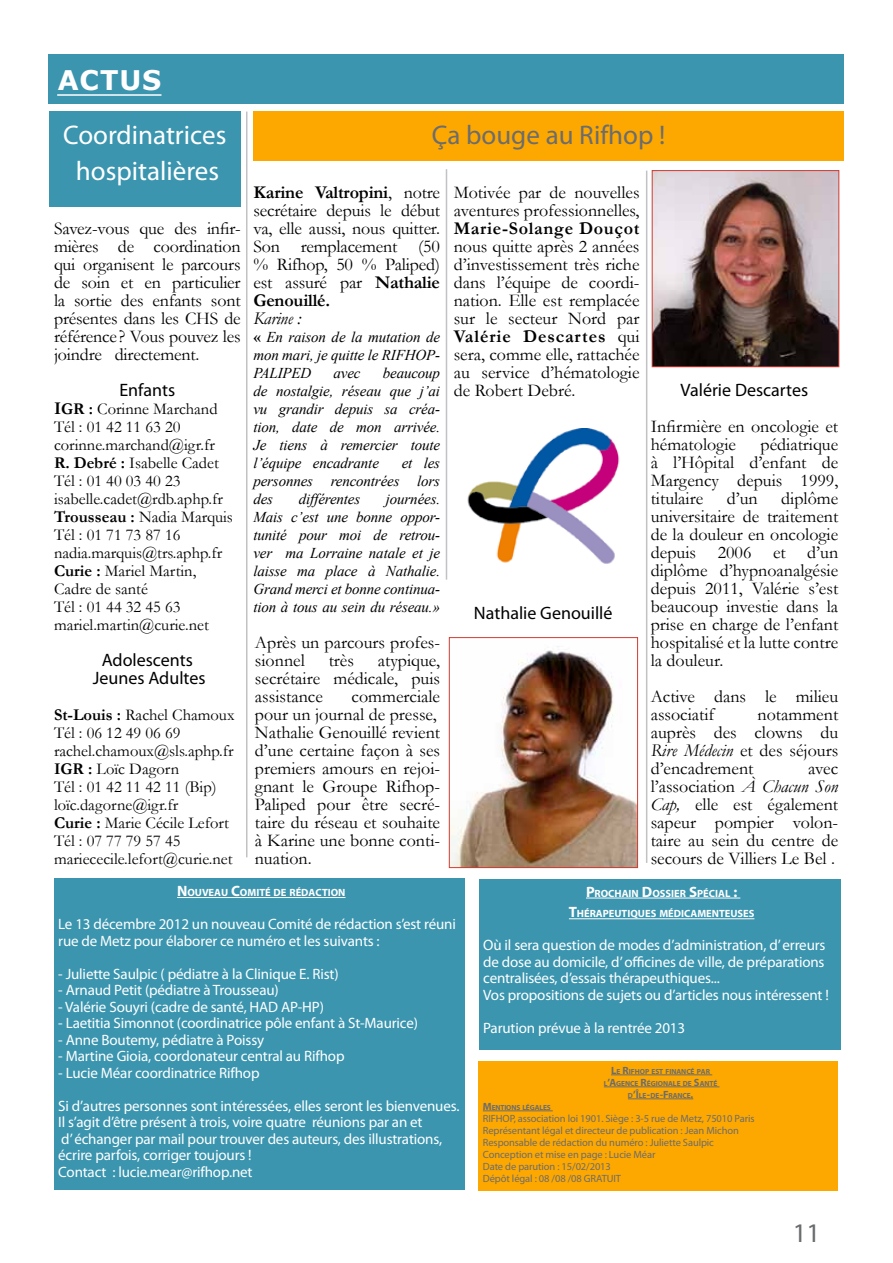
<style>
.page{position:relative;width:893px;height:1263px;background:#fff}
.page>*{position:absolute;margin:0;border:0;box-sizing:border-box;transform-origin:0 0}
.t1{font:27px "Myriad Pro";color:#fff}
.t2{font:27px "Myriad Pro";color:#6b6c6e}
.t3{font:700 27px "Verdana";color:#fff}
.t4{font:18px/18px "Garamond";color:#000;text-align:justify}
.t5{font:18px/18px "Myriad Pro";color:#000;text-align:center}
.t6{font:700 18px "Garamond";letter-spacing:.04em;color:#000}
.t7{font:italic 18px "Garamond";letter-spacing:-.01em;color:#000}
.t8{font:16.5px/18px "Garamond";color:#000}
.t9{font:15px/16.5px "Myriad Pro";letter-spacing:-.01em;color:#fff}
.t10{font:italic 15px/18px "Times New Roman";letter-spacing:-.01em;color:#000;text-align:justify}
.t11{font:10.5px/12px "Myriad Pro";letter-spacing:-.01em;color:#6b6c6e}
.t12{font:700 10.5px/20.7px "Myriad Pro";color:#fff;text-align:center}
.t13{font:700 7.35px/12px "Myriad Pro";color:#6b6c6e;text-align:center}
.s1{font-weight:700;font-size:18px}
.s2{font-weight:700}
.s3{font-weight:700;font-style:normal}
.s4{font-style:italic}
.s5{font-size:15px}
.s6{font-size:10.5px}
</style>
<div class="page">
<div style="left:49px;top:54px;width:795px;height:50px;background:#3b95af"></div>
<hr style="left:57px;top:94px;width:104px;height:2px;background:#fff">
<div style="left:479px;top:1061px;width:359px;height:129px;background:#fda800"></div>
<hr style="left:611px;top:1074px;width:101px;height:1px;background:#6b6c6e">
<hr style="left:604px;top:1086px;width:115px;height:1px;background:#6b6c6e">
<hr style="left:628px;top:1098px;width:65px;height:1px;background:#6b6c6e">
<hr style="left:483px;top:1110px;width:70px;height:1px;background:#6b6c6e">
<div style="left:479px;top:879px;width:361px;height:171px;background:#3b95af"></div>
<hr style="left:586px;top:898px;width:154px;height:1px;background:#fff">
<hr style="left:569px;top:918px;width:185px;height:1px;background:#fff">
<div style="left:54px;top:878px;width:410px;height:312px;background:#3b95af"></div>
<hr style="left:177px;top:897px;width:168px;height:1px;background:#fff">
<hr style="left:446px;top:169px;width:1px;height:411px;background:#c1c2c4">
<hr style="left:246px;top:112px;width:1px;height:745px;background:#c1c2c4">
<hr style="left:646px;top:171px;width:1px;height:692px;background:#c1c2c4">
<div style="left:253px;top:112px;width:591px;height:49px;background:#fda800"></div>
<img style="left:654px;top:172px;width:183px;height:193px">
<div style="left:652px;top:170px;width:187px;height:197px;border:1px solid #d03c32"></div>
<div style="left:49px;top:112px;width:192px;height:95px;background:#3b95af"></div>
<img style="left:451px;top:646px;width:185px;height:220px">
<div style="left:449px;top:637px;width:189px;height:231px;border:1px solid #d03c32"></div>
<img style="left:467px;top:428px;width:153px;height:136px">
<h1 class="t3" style="left:58px;top:61px;width:103px">ACTUS</h1>
<h1 class="t1" style="left:63px;top:118px;width:165px">Coordinatrices</h1>
<h1 class="t2" style="left:432px;top:118px;width:235px">Ça bouge au Rifhop !</h1>
<h1 class="t1" style="left:76px;top:154px;width:145px">hospitalières</h1>
<p class="t4" style="left:54px;top:219px;width:188px">Savez-vous que des infir&shy;mières de coordination qui organisent le parcours de soin et en particulier la sortie des enfants sont présentes dans les CHS de référence ? Vous pouvez les joindre directement.</p>
<p class="t5" style="left:119px;top:381px;width:57px">Enfants</p>
<p class="t8" style="left:54px;top:399px;width:180px"><span class="s1">I</span><span class="s2">GR :</span> Corinne Marchand<br>Tél : 01 42 11 63 20 corinne.marchand@igr.fr<br><span class="s2">R. Debré :</span> Isabelle Cadet<br>Tél : 01 40 03 40 23 isabelle.cadet@rdb.aphp.fr<br><span class="s2">Trousseau :</span> Nadia Marquis<br>Tél : 01 71 73 87 16 nadia.marquis@trs.aphp.fr<br><span class="s2">Curie :</span> Mariel Martin,<br>Cadre de santé<br>Tél : 01 44 32 45 63 mariel.martin@curie.net</p>
<p class="t5" style="left:93px;top:651px;width:114px">Adolescents<br>Jeunes Adultes</p>
<p class="t8" style="left:54px;top:705px;width:182px"><span class="s2">St-Louis :</span> Rachel Chamoux<br>Tél : 06 12 49 06 69 rachel.chamoux@sls.aphp.fr<br><span class="s2">IGR :</span> Loïc Dagorn<br>Tél : 01 42 11 42 11 (Bip) loïc.dagorne@igr.fr<br><span class="s2">Curie :</span> Marie Cécile Lefort<br>Tél : 07 77 79 57 45 mariececile.lefort@curie.net</p>
<p class="t4" style="left:454px;top:183px;width:187px">Motivée par de nouvelles aventures professionnelles,</p>
<p class="t6" style="left:454px;top:216px;width:187px">Marie-Solange Douçot</p>
<p class="t4" style="left:454px;top:237px;width:187px">nous quitte après 2 années d’investissement très riche dans l’équipe de coordi&shy;nation. Elle est remplacée sur le secteur Nord par <span class="s2">Valérie Descartes</span> qui sera, comme elle, rattachée au service d’hématologie de Robert Debré.</p>
<p class="t4" style="left:253px;top:183px;width:188px"><span class="s2">Karine Valtropini</span>, notre secrétaire depuis le début va, elle aussi, nous quitter.<br>Son remplacement (50 % Rifhop, 50 % Paliped) est assuré par <span class="s2">Nathalie Genouillé.</span></p>
<p class="t7" style="left:253px;top:306px;width:49px">Karine :</p>
<p class="t10" style="left:253px;top:328px;width:188px"><span class="s3">«</span> En raison de la mutation de mon mari, je quitte le RIFHOP-PALIPED</p>
<p class="t10" style="left:253px;top:364px;width:188px;text-indent:129px">beaucoup de nostalgie, réseau que j’ai vu grandir depuis sa créa&shy;tion, date de mon arrivée.<br>Je tiens à remercier toute l’équipe encadrante</p>
<p class="t10" style="left:334px;top:364px;width:29px">avec</p>
<p class="t5" style="left:681px;top:381px;width:129px">Valérie Descartes</p>
<p class="t4" style="left:651px;top:417px;width:189px">Infirmière en oncologie et hématologie</p>
<p class="t4" style="left:651px;top:435px;width:189px;text-indent:110px">pédiatrique à l’Hôpital d’enfant de Margency depuis 1999, titulaire</p>
<p class="t10" style="left:253px;top:454px;width:188px;text-indent:148px">et les personnes rencontrées lors des</p>
<p class="t4" style="left:651px;top:489px;width:189px;text-indent:131px">diplôme universitaire de traitement de la douleur en oncologie depuis 2006 et d’un diplôme d’hypnoanalgésie depuis 2011, Valérie s’est beaucoup investie dans la prise en charge de l’enfant hospitalisé et la lutte contre la douleur.</p>
<p class="t4" style="left:651px;top:687px;width:189px">Active dans le milieu associatif</p>
<p class="t4" style="left:727px;top:489px;width:32px">d’un</p>
<p class="t10" style="left:299px;top:490px;width:63px">différentes</p>
<p class="t10" style="left:253px;top:490px;width:188px;text-indent:132px">journées.<br>Mais c’est une bonne oppor&shy;tunité pour moi de retrou&shy;ver ma Lorraine natale et je laisse ma place à Nathalie.<br>Grand merci et bonne continua&shy;tion à tous au sein du réseau.»</p>
<p class="t5" style="left:474px;top:604px;width:140px">Nathalie Genouillé</p>
<p class="t4" style="left:255px;top:633px;width:187px">Après un parcours profes&shy;sionnel</p>
<p class="t4" style="left:255px;top:651px;width:187px;text-indent:123px">atypique, secrétaire médicale, puis assistance</p>
<p class="t4" style="left:329px;top:651px;width:27px">très</p>
<p class="t4" style="left:255px;top:687px;width:187px;text-align:left;text-indent:97px">commerciale pour un journal de presse,<br>Nathalie Genouillé revient d’une certaine façon à ses premiers amours en rejoi&shy;gnant le Groupe Rifhop-<br>Paliped pour être secré&shy;taire du réseau et souhaite à Karine une bonne conti&shy;nuation.</p>
<p class="t4" style="left:651px;top:705px;width:189px;text-indent:107px">notamment auprès des clowns du <span class="s4">Rire Médecin</span> et des séjours d’encadrement</p>
<p class="t4" style="left:651px;top:759px;width:189px;text-indent:157px">avec l’association <span class="s4">À Chacun Son Cap,</span> elle est également sapeur pompier volon&shy;taire au sein du centre de secours de Villiers Le Bel .</p>
<p class="t12" style="left:177px;top:882px;width:170px"><span class="s5">N</span> OUVEAU <span class="s5">C</span>OMITÉ DE RÉDACTION</p>
<p class="t9" style="left:58px;top:915px;width:399px">Le 13 décembre 2012 un nouveau Comité de rédaction s’est réuni rue de Metz pour élaborer ce numéro et les suivants :</p>
<p class="t9" style="left:58px;top:965px;width:282px">- Juliette Saulpic ( pédiatre à la Clinique E. Rist)</p>
<p class="t9" style="left:58px;top:981px;width:222px">- Arnaud Petit (pédiatre à Trousseau)</p>
<p class="t9" style="left:58px;top:998px;width:267px">- Valérie Souyri (cadre de santé, HAD AP-HP)</p>
<p class="t9" style="left:58px;top:1014px;width:361px">- Laetitia Simonnot (coordinatrice pôle enfant à St-Maurice)</p>
<p class="t9" style="left:58px;top:1031px;width:207px">- Anne Boutemy, pédiatre à Poissy</p>
<p class="t9" style="left:58px;top:1047px;width:288px">- Martine Gioia, coordonateur central au Rifhop</p>
<p class="t9" style="left:58px;top:1056px;width:403px;line-height:33px">- Lucie Méar coordinatrice Rifhop<br>Si d’autres personnes sont intéressées, elles seront les bienvenues.</p>
<p class="t9" style="left:58px;top:1113px;width:385px">Il s’agit d’être présent à trois, voire quatre réunions par an et<br>d’ échanger par mail pour trouver des auteurs, des illustrations, écrire parfois, corriger toujours !<br>Contact : lucie.mear@rifhop.net</p>
<p class="t12" style="left:569px;top:882px;width:187px"><span class="s5">P</span>ROCHAIN <span class="s5">D</span>OSSIER <span class="s5">S</span>PÉCIAL <span class="s5">:<br>T</span>HÉRAPEUTIQUES MÉDICAMENTEUSES</p>
<p class="t9" style="left:483px;top:937px;width:347px">Où il sera question de modes d’administration, d’ erreurs de dose au domicile, d’ officines de ville, de préparations centralisées, d’essais thérapeuthiques...<br>Vos propositions de sujets ou d’articles nous intéressent !</p>
<p class="t9" style="left:483px;top:1019px;width:203px">Parution prévue à la rentrée 2013</p>
<p class="t13" style="left:604px;top:1065px;width:115px"><span class="s6">L</span>E <span class="s6">R</span>IFHOP EST FINANCÉ PAR<br>L<span class="s6">’A</span>GENCE <span class="s6">R</span>ÉGIONALE DE <span class="s6">S</span>ANTÉ<br>D<span class="s6">’Î</span>LE<span class="s6">-</span>DE<span class="s6">-F</span>RANCE<span class="s6">.</span></p>
<p class="t13" style="left:483px;top:1101px;width:69px"><span class="s6">M</span>ENTIONS LÉGALES</p>
<p class="t11" style="left:483px;top:1112px;width:273px">RIFHOP, association loi 1901. Siège : 3-5 rue de Metz, 75010 Paris Représentant légal et directeur de publication : Jean Michon Responsable de rédaction du numéro : Juliette Saulpic Conception et mise en page : Lucie Méar<br>Date de parution : 15/02/2013<br>Dépôt légal : 08 /08 /08 GRATUIT</p>
<h1 class="t2" style="left:793px;top:1216px;width:29px">11</h1>
</div>
